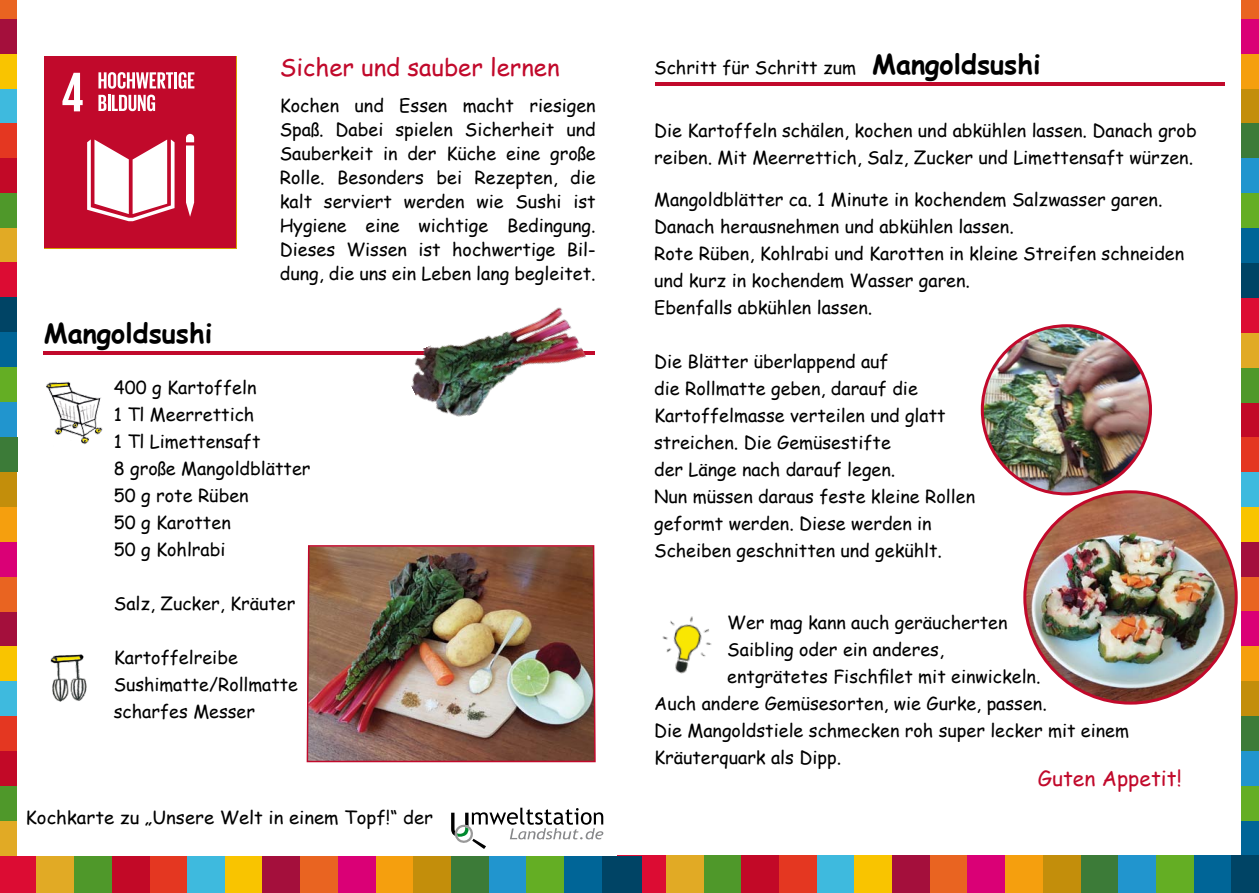
<style>
.page{position:relative;width:1259px;height:893px;background:#fff}
.page>*{position:absolute;margin:0;border:0;box-sizing:border-box;transform-origin:0 0}
.t1{font:700 27px "Comic Sans MS";color:#000}
.t2{font:24px "Comic Sans MS";color:#c1092b}
.t3{font:21px "Comic Sans MS";color:#c1092b}
.t4{font:18px/27px "Comic Sans MS";color:#000}
.s1{font-weight:700;font-size:27px}
</style>
<div class="page">
<hr style="left:655px;top:82px;width:570px;height:3px;background:#c1092b">
<div style="left:1241px;top:0;width:18px;height:19px;background:#e96421"></div>
<div style="left:1241px;top:19px;width:18px;height:35px;background:#da0076"></div>
<div style="left:1241px;top:54px;width:18px;height:35px;background:#f59f0e"></div>
<div style="left:1241px;top:89px;width:18px;height:34px;background:#c38e0b"></div>
<div style="left:1241px;top:123px;width:18px;height:35px;background:#3c7b38"></div>
<div style="left:1241px;top:158px;width:18px;height:35px;background:#2195ce"></div>
<div style="left:1241px;top:193px;width:18px;height:35px;background:#64ae24"></div>
<div style="left:1241px;top:228px;width:18px;height:35px;background:#006597"></div>
<div style="left:1241px;top:263px;width:18px;height:35px;background:#004465"></div>
<div style="left:1241px;top:298px;width:18px;height:35px;background:#dc0c33"></div>
<div style="left:1241px;top:333px;width:18px;height:35px;background:#e1aa25"></div>
<div style="left:1241px;top:368px;width:18px;height:35px;background:#4f982a"></div>
<div style="left:1241px;top:403px;width:18px;height:34px;background:#c20927"></div>
<div style="left:1241px;top:437px;width:18px;height:35px;background:#e43721"></div>
<div style="left:1241px;top:472px;width:18px;height:35px;background:#3ebade"></div>
<div style="left:1241px;top:507px;width:18px;height:35px;background:#f9c400"></div>
<div style="left:1241px;top:542px;width:18px;height:35px;background:#a40f3c"></div>
<div style="left:1241px;top:577px;width:18px;height:35px;background:#e96421"></div>
<div style="left:1241px;top:611px;width:18px;height:35px;background:#da0076"></div>
<div style="left:1241px;top:646px;width:18px;height:35px;background:#f59f0e"></div>
<div style="left:1241px;top:681px;width:18px;height:35px;background:#c38e0b"></div>
<div style="left:1241px;top:716px;width:18px;height:35px;background:#3c7b38"></div>
<div style="left:1241px;top:751px;width:18px;height:35px;background:#2195ce"></div>
<div style="left:1241px;top:786px;width:18px;height:35px;background:#64ae24"></div>
<div style="left:1241px;top:821px;width:18px;height:35px;background:#006597"></div>
<div style="left:628px;top:856px;width:38px;height:37px;background:#dc0c33"></div>
<div style="left:666px;top:856px;width:38px;height:37px;background:#e1aa25"></div>
<div style="left:704px;top:856px;width:37px;height:37px;background:#4f982a"></div>
<div style="left:741px;top:856px;width:38px;height:37px;background:#c20927"></div>
<div style="left:779px;top:856px;width:38px;height:37px;background:#e43721"></div>
<div style="left:817px;top:856px;width:37px;height:37px;background:#3ebade"></div>
<div style="left:854px;top:856px;width:38px;height:37px;background:#f9c400"></div>
<div style="left:892px;top:856px;width:38px;height:37px;background:#a40f3c"></div>
<div style="left:930px;top:856px;width:37px;height:37px;background:#e96421"></div>
<div style="left:967px;top:856px;width:38px;height:37px;background:#da0076"></div>
<div style="left:1005px;top:856px;width:38px;height:37px;background:#f59f0e"></div>
<div style="left:1043px;top:856px;width:37px;height:37px;background:#c38e0b"></div>
<div style="left:1080px;top:856px;width:38px;height:37px;background:#3c7b38"></div>
<div style="left:1118px;top:856px;width:38px;height:37px;background:#2195ce"></div>
<div style="left:1156px;top:856px;width:37px;height:37px;background:#64ae24"></div>
<div style="left:1193px;top:856px;width:38px;height:37px;background:#006597"></div>
<div style="left:1231px;top:856px;width:28px;height:37px;background:#004465"></div>
<hr style="left:44px;top:352px;width:551px;height:3px;background:#c1092b">
<div style="left:44px;top:57px;width:191px;height:191px;background:#c1092b"></div>
<svg style="left:62px;top:73px;width:21px;height:38px"></svg>
<svg style="left:186px;top:134px;width:8px;height:83px"></svg>
<svg style="left:87px;top:139px;width:87px;height:82px"></svg>
<svg style="left:98px;top:72px;width:96px;height:17px"></svg>
<svg style="left:98px;top:95px;width:57px;height:16px"></svg>
<svg style="left:451px;top:808px;width:152px;height:41px"></svg>
<div style="left:0;top:856px;width:37px;height:37px;background:#dc0c33"></div>
<div style="left:37px;top:856px;width:37px;height:37px;background:#e1aa25"></div>
<div style="left:74px;top:856px;width:38px;height:37px;background:#4f982a"></div>
<div style="left:112px;top:856px;width:38px;height:37px;background:#c20927"></div>
<div style="left:150px;top:856px;width:37px;height:37px;background:#e43721"></div>
<div style="left:187px;top:856px;width:38px;height:37px;background:#3ebade"></div>
<div style="left:225px;top:856px;width:38px;height:37px;background:#f9c400"></div>
<div style="left:263px;top:856px;width:37px;height:37px;background:#a40f3c"></div>
<div style="left:300px;top:856px;width:38px;height:37px;background:#e96421"></div>
<div style="left:338px;top:856px;width:38px;height:37px;background:#da0076"></div>
<div style="left:376px;top:856px;width:37px;height:37px;background:#f59f0e"></div>
<div style="left:413px;top:856px;width:38px;height:37px;background:#c38e0b"></div>
<div style="left:451px;top:856px;width:38px;height:37px;background:#3c7b38"></div>
<div style="left:489px;top:856px;width:37px;height:37px;background:#2195ce"></div>
<div style="left:526px;top:856px;width:38px;height:37px;background:#64ae24"></div>
<div style="left:564px;top:856px;width:38px;height:37px;background:#006597"></div>
<div style="left:602px;top:856px;width:38px;height:37px;background:#004465"></div>
<hr style="left:638px;top:856px;width:4px;height:37px;background:#004465">
<img style="left:46px;top:381px;width:57px;height:64px">
<div style="left:0;top:821px;width:17px;height:35px;background:#e1aa25"></div>
<div style="left:0;top:786px;width:17px;height:35px;background:#4f982a"></div>
<div style="left:0;top:751px;width:17px;height:35px;background:#c20927"></div>
<div style="left:0;top:716px;width:17px;height:35px;background:#e43721"></div>
<div style="left:0;top:681px;width:17px;height:35px;background:#3ebade"></div>
<div style="left:0;top:646px;width:17px;height:35px;background:#f9c400"></div>
<div style="left:0;top:611px;width:17px;height:35px;background:#a40f3c"></div>
<div style="left:0;top:577px;width:17px;height:34px;background:#e96421"></div>
<div style="left:0;top:542px;width:17px;height:35px;background:#da0076"></div>
<div style="left:0;top:507px;width:17px;height:35px;background:#f59f0e"></div>
<div style="left:0;top:472px;width:17px;height:35px;background:#c38e0b"></div>
<div style="left:0;top:437px;width:17px;height:35px;background:#3c7b38"></div>
<div style="left:0;top:402px;width:17px;height:35px;background:#2195ce"></div>
<div style="left:0;top:367px;width:17px;height:35px;background:#64ae24"></div>
<div style="left:0;top:332px;width:17px;height:35px;background:#006597"></div>
<div style="left:0;top:297px;width:17px;height:35px;background:#004465"></div>
<div style="left:0;top:262px;width:17px;height:35px;background:#dc0c33"></div>
<div style="left:0;top:227px;width:17px;height:35px;background:#e1aa25"></div>
<div style="left:0;top:193px;width:17px;height:34px;background:#4f982a"></div>
<div style="left:0;top:158px;width:17px;height:35px;background:#c20927"></div>
<div style="left:0;top:123px;width:17px;height:35px;background:#e43721"></div>
<div style="left:0;top:88px;width:17px;height:35px;background:#3ebade"></div>
<div style="left:0;top:54px;width:17px;height:34px;background:#f9c400"></div>
<div style="left:0;top:19px;width:17px;height:35px;background:#a40f3c"></div>
<div style="left:0;top:0;width:17px;height:19px;background:#e96421"></div>
<img style="left:398px;top:307px;width:189px;height:110px">
<img style="left:306px;top:545px;width:290px;height:218px">
<img style="left:50px;top:654px;width:37px;height:48px">
<img style="left:662px;top:616px;width:50px;height:58px">
<img style="left:982px;top:328px;width:168px;height:166px">
<img style="left:1025px;top:492px;width:211px;height:211px;border-radius:106px">
<h2 class="t2" style="left:280px;top:49px;width:281px">Sicher und sauber lernen</h2>
<p class="t4" style="left:280px;top:93px;width:317px;line-height:24px;text-align:justify">Kochen und Essen macht riesigen Spaß. Dabei spielen Sicherheit und Sauberkeit in der Küche eine große Rolle. Besonders bei Rezepten, die kalt serviert werden wie Sushi ist Hygiene eine wichtige Bedingung.<br>Dieses Wissen ist hochwertige Bil&shy;dung, die uns ein Leben lang begleitet.</p>
<h1 class="t1" style="left:44px;top:313px;width:170px">Mangoldsushi</h1>
<p class="t4" style="left:114px;top:373px;width:198px">400 g Kartoffeln<br>1 Tl Meerrettich<br>1 Tl Limettensaft<br>8 große Mangoldblätter<br>50 g rote Rüben<br>50 g Karotten<br>50 g Kohlrabi</p>
<p class="t4" style="left:114px;top:589px;width:183px">Salz, Zucker, Kräuter</p>
<p class="t4" style="left:114px;top:643px;width:186px">Kartoffelreibe<br>Sushimatte/Rollmatte scharfes Messer</p>
<p class="t4" style="left:26px;top:804px;width:409px">Kochkarte zu „Unsere Welt in einem Topf!“ der</p>
<p class="t4" style="left:654px;top:53px;width:388px">Schritt für Schritt zum <span class="s1">Mangoldsushi</span></p>
<p class="t4" style="left:654px;top:116px;width:544px">Die Kartoffeln schälen, kochen und abkühlen lassen. Danach grob reiben. Mit Meerrettich, Salz, Zucker und Limettensaft würzen.</p>
<p class="t4" style="left:654px;top:185px;width:531px">Mangoldblätter ca. 1 Minute in kochendem Salzwasser garen.<br>Danach herausnehmen und abkühlen lassen.<br>Rote Rüben, Kohlrabi und Karotten in kleine Streifen schneiden und kurz in kochendem Wasser garen.<br>Ebenfalls abkühlen lassen.</p>
<p class="t4" style="left:654px;top:347px;width:322px">Die Blätter überlappend auf<br>die Rollmatte geben, darauf die<br>Kartoffelmasse verteilen und glatt streichen. Die Gemüsestifte<br>der Länge nach darauf legen.<br>Nun müssen daraus feste kleine Rollen geformt werden. Diese werden in<br>Scheiben geschnitten und gekühlt.</p>
<p class="t4" style="left:727px;top:608px;width:282px">Wer mag kann auch geräucherten</p>
<p class="t4" style="left:727px;top:635px;width:218px">Saibling oder ein anderes,</p>
<p class="t4" style="left:727px;top:662px;width:315px">entgrätetes Fischfilet mit einwickeln.</p>
<p class="t4" style="left:654px;top:689px;width:394px">Auch andere Gemüsesorten, wie Gurke, passen.</p>
<p class="t4" style="left:654px;top:716px;width:476px">Die Mangoldstiele schmecken roh super lecker mit einem</p>
<p class="t4" style="left:654px;top:743px;width:188px">Kräuterquark als Dipp.</p>
<p class="t3" style="left:1037px;top:763px;width:145px">Guten Appetit!</p>
</div>
